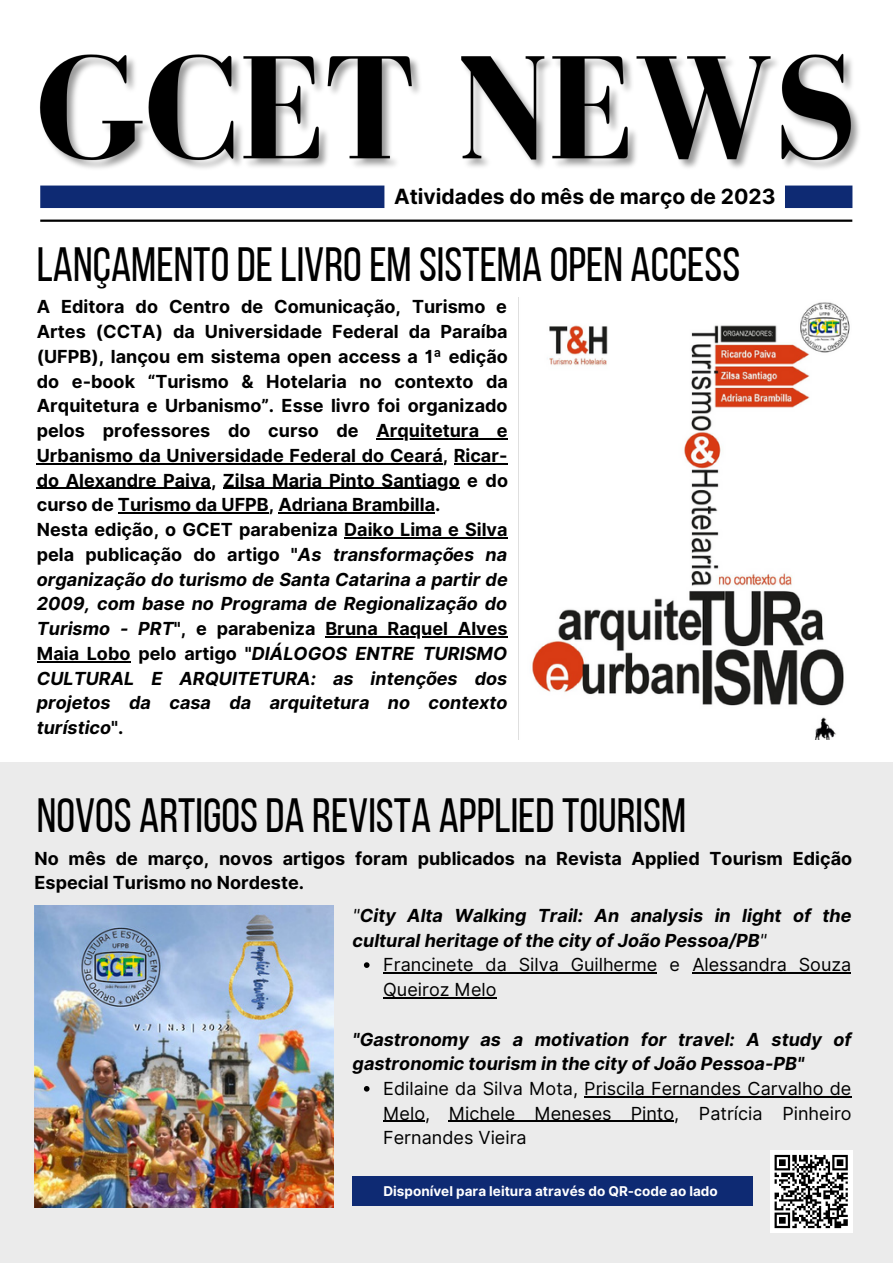
<style>
.page{position:relative;width:893px;height:1264px;background:#fff}
.page>*{position:absolute;margin:0;border:0;box-sizing:border-box;transform-origin:0 0}
.t1{font:48px "Bebas Neue";color:#000}
.t2{font:700 21px "Inter";color:#000}
.t3{font:700 18px/24.8px "Inter";color:#000}
.t4{font:italic 700 18px/24.8px "Inter";color:#000}
.t5{font:18px/24.8px "Inter";color:#000}
.t6{font:700 13.5px "Inter";color:#fff}
.s1{font-style:italic}
.s2{font-weight:400}
</style>
<div class="page">
<img style="left:40px;top:53px;width:820px;height:150px">
<div style="left:40px;top:185px;width:344px;height:23px;background:#0e2a73"></div>
<div style="left:785px;top:185px;width:67px;height:23px;background:#0e2a73"></div>
<div style="left:0;top:762px;width:892px;height:500px;background:#ebebeb"></div>
<hr style="left:40px;top:219px;width:812px;height:3px;background:#000">
<img style="left:518px;top:297px;width:332px;height:442px">
<img style="left:35px;top:905px;width:299px;height:301px">
<div style="left:770px;top:1150px;width:82px;height:82px;background:#fff"></div>
<svg style="left:774px;top:1154px;width:74px;height:75px"></svg>
<div style="left:352px;top:1176px;width:400px;height:29px;background:#0e2a73"></div>
<hr style="left:376px;top:438px;width:131px;height:1px;background:#000">
<hr style="left:37px;top:463px;width:406px;height:1px;background:#000">
<hr style="left:453px;top:463px;width:54px;height:1px;background:#000">
<hr style="left:37px;top:488px;width:174px;height:1px;background:#000">
<hr style="left:223px;top:488px;width:236px;height:1px;background:#000">
<hr style="left:118px;top:512px;width:151px;height:1px;background:#000">
<hr style="left:278px;top:512px;width:157px;height:1px;background:#000">
<hr style="left:344px;top:537px;width:163px;height:1px;background:#000">
<hr style="left:325px;top:636px;width:182px;height:1px;background:#000">
<hr style="left:37px;top:661px;width:93px;height:1px;background:#000">
<svg style="left:364px;top:962px;width:5px;height:5px"></svg>
<hr style="left:383px;top:972px;width:274px;height:1px;background:#000">
<hr style="left:692px;top:972px;width:159px;height:1px;background:#000">
<hr style="left:383px;top:997px;width:113px;height:1px;background:#000">
<svg style="left:364px;top:1086px;width:5px;height:5px"></svg>
<hr style="left:584px;top:1096px;width:267px;height:1px;background:#000">
<hr style="left:383px;top:1120px;width:42px;height:1px;background:#000">
<hr style="left:448px;top:1120px;width:226px;height:1px;background:#000">
<p class="t2" style="left:394px;top:183px;width:383px">Atividades do mês de março de 2023</p>
<h1 class="t1" style="left:37px;top:245px;width:704px">LANÇAMENTODELIVROEM SISTEMA OPEN ACCESS</h1>
<p class="t3" style="left:37px;top:294px;width:472px">A Editora do Centro de Comunicação, Turismo e Artes (CCTA) da Universidade Federal da Paraíba (UFPB), lançou em sistema open access a 1ª edição do e-book “Turismo &amp; Hotelaria no contexto da Arquitetura e Urbanismo”. Esse livro foi organizado pelos professores do curso de Arquitetura e Urbanismo da Universidade Federal do Ceará, Ricar&shy;do Alexandre Paiva, Zilsa Maria Pinto Santiago e do curso de Turismo da UFPB, Adriana Brambilla.<br>Nesta edição, o GCET parabeniza Daiko Lima e Silva pela publicação do artigo "<span class="s1">As transformações na organização do turismo de Santa Catarina a partir de 2009, com base no Programa de Regionalização do Turismo - PRT</span>", e parabeniza Bruna Raquel Alves Maia Lobo pelo artigo "<span class="s1">DIÁLOGOS ENTRE TURISMO CULTURAL E ARQUITETURA: as intenções dos projetos da casa da arquitetura no contexto turístico</span>".</p>
<h1 class="t1" style="left:37px;top:796px;width:650px">NOVOS ARTIGOSDA REVISTA APPLIEDTOURISM</h1>
<p class="t3" style="left:35px;top:845px;width:819px">No mês de março, novos artigos foram publicados na Revista Applied Tourism Edição<br>Especial Turismo no Nordeste.</p>
<p class="t4" style="left:352px;top:902px;width:500px"><span class="s2">"</span>City Alta Walking Trail: An analysis in light of the cultural heritage of the city of João Pessoa/PB<span class="s2">"</span></p>
<p class="t5" style="left:383px;top:952px;width:469px">Francinete da Silva Guilherme e Alessandra Souza<br>Queiroz Melo</p>
<p class="t4" style="left:352px;top:1026px;width:500px">"Gastronomy as a motivation for travel: A study of gastronomic tourism in the city of João Pessoa-PB"</p>
<p class="t5" style="left:383px;top:1076px;width:470px;text-align:justify">Edilaine da Silva Mota, Priscila Fernandes Carvalho de Melo, Michele Meneses Pinto, Patrícia Pinheiro Fernandes Vieira</p>
<p class="t6" style="left:383px;top:1183px;width:336px">Disponível para leitura através do QR-code ao lado</p>
</div>
